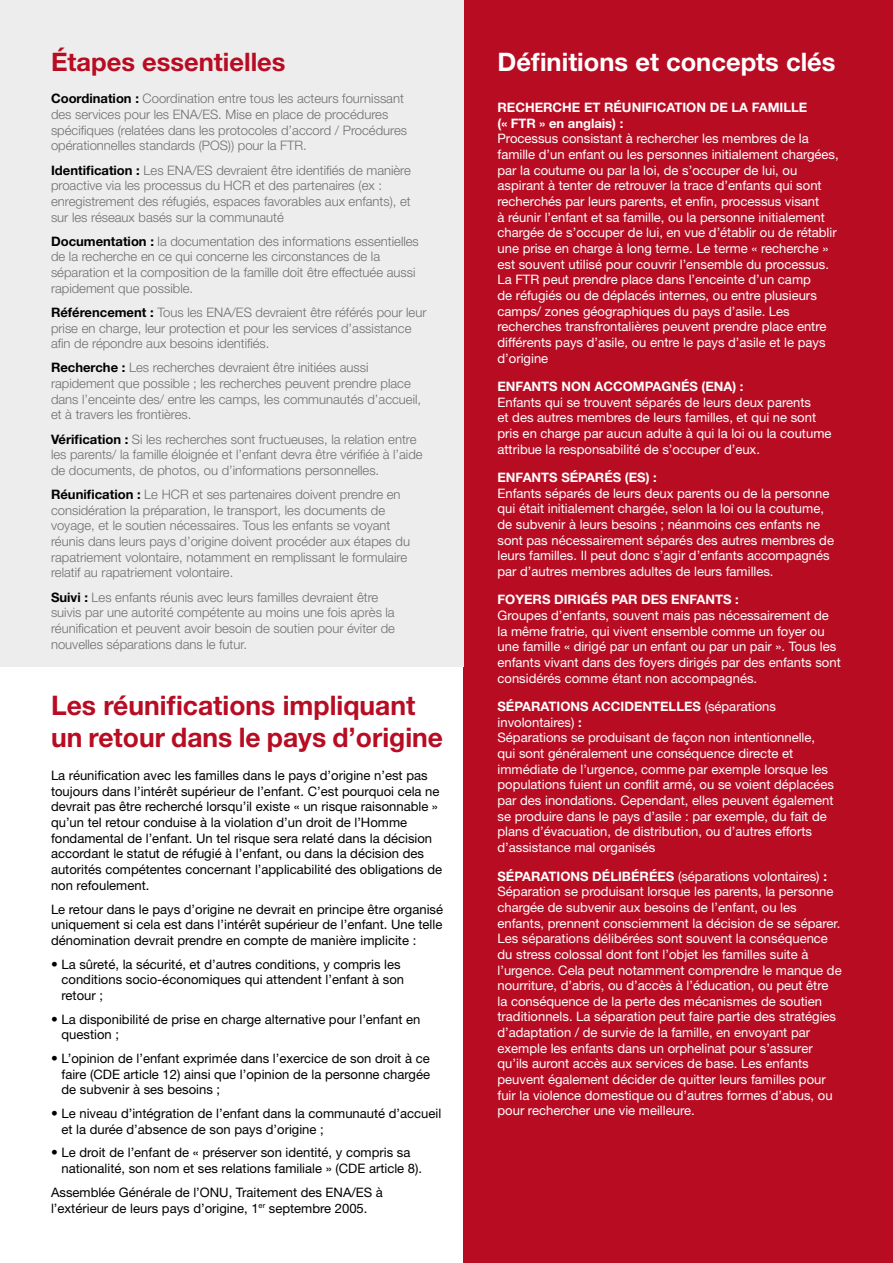
<style>
.page{position:relative;width:893px;height:1263px;background:#fff}
.page>*{position:absolute;margin:0;border:0;box-sizing:border-box;transform-origin:0 0}
.t1{font:700 27px/32.4px "Helvetica Neue CE";color:#b80c23}
.t2{font:700 25.5px "Helvetica Neue CE";color:#fff}
.t3{font:700 25.5px "Helvetica Neue CE";color:#b80c23}
.t4{font:13.05px/15.6px "Helvetica Neue CE";color:#fff}
.t5{font:300 13.05px/15.6px "Helvetica Neue CE";color:#706f6f}
.t6{font:13.05px/15.6px "Helvetica Neue CE";color:#000}
.t7{font:700 13.05px/15.6px "Helvetica Neue CE";color:#fff}
.s1{font-weight:700;color:#000}
.s2{font-size:13.5px}
.s3{font-weight:700}
</style>
<div class="page">
<div style="left:463px;top:0;width:430px;height:1263px;background:#b80c23"></div>
<div style="left:0;top:0;width:463px;height:667px;background:#ededed"></div>
<h2 class="t3" style="left:51px;top:46px;width:236px">Étapes essentielles</h2>
<p class="t5" style="left:51px;top:91px;width:358px"><span class="s1">Coordination :</span> Coordination entre tous les acteurs fournissant des services pour les ENA/ES. Mise en place de procédures spécifiques (relatées dans les protocoles d’accord / Procédures opérationnelles standards (POS)) pour la FTR.</p>
<p class="t5" style="left:51px;top:162px;width:361px"><span class="s1">Identification :</span> Les ENA/ES devraient être identifiés de manière proactive via les processus du HCR et des partenaires (ex : enregistrement des réfugiés, espaces favorables aux enfants), et sur les réseaux basés sur la communauté</p>
<p class="t5" style="left:51px;top:234px;width:369px"><span class="s1">Documentation :</span> la documentation des informations essentielles de la recherche en ce qui concerne les circonstances de la séparation et la composition de la famille doit être effectuée aussi rapidement que possible.</p>
<p class="t5" style="left:51px;top:305px;width:377px"><span class="s1">Référencement :</span> Tous les ENA/ES devraient être référés pour leur prise en charge, leur protection et pour les services d’assistance afin de répondre aux besoins identifiés.</p>
<p class="t5" style="left:51px;top:360px;width:372px"><span class="s1">Recherche :</span> Les recherches devraient être initiées aussi rapidement que possible ; les recherches peuvent prendre place dans l’enceinte des/ entre les camps, les communautés d’accueil, et à travers les frontières.</p>
<p class="t5" style="left:51px;top:431px;width:373px"><span class="s1">Vérification :</span> Si les recherches sont fructueuses, la relation entre les parents/ la famille éloignée et l’enfant devra être vérifiée à l’aide de documents, de photos, ou d’informations personnelles.</p>
<p class="t5" style="left:51px;top:487px;width:360px"><span class="s1">Réunification :</span> Le HCR et ses partenaires doivent prendre en considération la préparation, le transport, les documents de voyage, et le soutien nécessaires. Tous les enfants se voyant réunis dans leurs pays d’origine doivent procéder aux étapes du rapatriement volontaire, notamment en remplissant le formulaire relatif au rapatriement volontaire.</p>
<p class="t5" style="left:51px;top:589px;width:345px"><span class="s1">Suivi :</span> Les enfants réunis avec leurs familles devraient être suivis par une autorité compétente au moins une fois après la réunification et peuvent avoir besoin de soutien pour éviter de nouvelles séparations dans le futur.</p>
<h1 class="t1" style="left:51px;top:689px;width:394px">Les réunifications impliquant un retour dans le pays d’origine</h1>
<p class="t6" style="left:51px;top:767px;width:393px">La réunification avec les familles dans le pays d’origine n’est pas toujours dans l’intérêt supérieur de l’enfant. C’est pourquoi cela ne devrait pas être recherché lorsqu’il existe « un risque raisonnable » qu’un tel retour conduise à la violation d’un droit de l’Homme fondamental de l’enfant. Un tel risque sera relaté dans la décision accordant le statut de réfugié à l’enfant, ou dans la décision des autorités compétentes concernant l’applicabilité des obligations de non refoulement.</p>
<p class="t6" style="left:51px;top:901px;width:394px;text-align:justify">Le retour dans le pays d’origine ne devrait en principe être organisé uniquement si cela est dans l’intérêt supérieur de l’enfant. Une telle dénomination devrait prendre en compte de manière implicite :</p>
<p class="t6" style="left:62px;top:956px;width:344px;text-indent:-11px"><span class="s2">•</span> La sûreté, la sécurité, et d’autres conditions, y compris les conditions socio-économiques qui attendent l’enfant à son retour ;</p>
<p class="t6" style="left:62px;top:1011px;width:360px;text-indent:-11px"><span class="s2">•</span> La disponibilité de prise en charge alternative pour l’enfant en question ;</p>
<p class="t6" style="left:62px;top:1050px;width:370px;text-align:justify;text-indent:-11px"><span class="s2">•</span> L’opinion de l’enfant exprimée dans l’exercice de son droit à ce faire (CDE article 12) ainsi que l’opinion de la personne chargée de subvenir à ses besoins ;</p>
<p class="t6" style="left:62px;top:1105px;width:381px;text-indent:-11px"><span class="s2">•</span> Le niveau d’intégration de l’enfant dans la communauté d’accueil et la durée d’absence de son pays d’origine ;</p>
<p class="t6" style="left:62px;top:1145px;width:362px;text-indent:-11px"><span class="s2">•</span> Le droit de l’enfant de « préserver son identité, y compris sa nationalité, son nom et ses relations familiale » (CDE article 8).</p>
<p class="t6" style="left:51px;top:1185px;width:333px">Assemblée Générale de l’ONU, Traitement des ENA/ES à l’extérieur de leurs pays d’origine, 1<sup>er</sup> septembre 2005.</p>
<h2 class="t2" style="left:497px;top:46px;width:340px">Définitions et concepts clés</h2>
<p class="t7" style="left:497px;top:100px;width:311px">RECHERCHE ET RÉUNIFICATION DE LA FAMILLE (« FTR » en anglais) :</p>
<p class="t4" style="left:497px;top:131px;width:343px">Processus consistant à rechercher les membres de la famille d’un enfant ou les personnes initialement chargées, par la coutume ou par la loi, de s’occuper de lui, ou aspirant à tenter de retrouver la trace d’enfants qui sont recherchés par leurs parents, et enfin, processus visant<br>à réunir l’enfant et sa famille, ou la personne initialement chargée de s’occuper de lui, en vue d’établir ou de rétablir une prise en charge à long terme. Le terme « recherche » est souvent utilisé pour couvrir l’ensemble du processus.<br>La FTR peut prendre place dans l’enceinte d’un camp<br>de réfugiés ou de déplacés internes, ou entre plusieurs camps/ zones géographiques du pays d’asile. Les recherches transfrontalières peuvent prendre place entre différents pays d’asile, ou entre le pays d’asile et le pays d’origine</p>
<p class="t7" style="left:497px;top:379px;width:248px">ENFANTS NON ACCOMPAGNÉS (ENA) :</p>
<p class="t4" style="left:497px;top:394px;width:335px">Enfants qui se trouvent séparés de leurs deux parents<br>et des autres membres de leurs familles, et qui ne sont pris en charge par aucun adulte à qui la loi ou la coutume attribue la responsabilité de s’occuper d’eux.</p>
<p class="t7" style="left:497px;top:470px;width:161px">ENFANTS SÉPARÉS (ES) :</p>
<p class="t4" style="left:497px;top:485px;width:338px">Enfants séparés de leurs deux parents ou de la personne qui était initialement chargée, selon la loi ou la coutume, de subvenir à leurs besoins ; néanmoins ces enfants ne sont pas nécessairement séparés des autres membres de leurs familles. Il peut donc s’agir d’enfants accompagnés par d’autres membres adultes de leurs familles.</p>
<p class="t7" style="left:497px;top:592px;width:243px">FOYERS DIRIGÉS PAR DES ENFANTS :</p>
<p class="t4" style="left:497px;top:608px;width:345px">Groupes d’enfants, souvent mais pas nécessairement de la même fratrie, qui vivent ensemble comme un foyer ou une famille « dirigé par un enfant ou par un pair ». Tous les enfants vivant dans des foyers dirigés par des enfants sont considérés comme étant non accompagnés.</p>
<p class="t4" style="left:497px;top:699px;width:338px"><span class="s3">SÉPARATIONS ACCIDENTELLES</span> (séparations involontaires) <span class="s3">:<br></span>Séparations se produisant de façon non intentionnelle, qui sont généralement une conséquence directe et immédiate de l’urgence, comme par exemple lorsque les populations fuient un conflit armé, ou se voient déplacées par des inondations. Cependant, elles peuvent également se produire dans le pays d’asile : par exemple, du fait de plans d’évacuation, de distribution, ou d’autres efforts d’assistance mal organisés</p>
<p class="t4" style="left:497px;top:868px;width:346px"><span class="s3">SÉPARATIONS DÉLIBÉRÉES</span> (séparations volontaires) <span class="s3">:<br></span>Séparation se produisant lorsque les parents, la personne chargée de subvenir aux besoins de l’enfant, ou les enfants, prennent consciemment la décision de se séparer.<br>Les séparations délibérées sont souvent la conséquence du stress colossal dont font l’objet les familles suite à l’urgence. Cela peut notamment comprendre le manque de nourriture, d’abris, ou d’accès à l’éducation, ou peut être<br>la conséquence de la perte des mécanismes de soutien traditionnels. La séparation peut faire partie des stratégies d’adaptation / de survie de la famille, en envoyant par exemple les enfants dans un orphelinat pour s’assurer qu’ils auront accès aux services de base. Les enfants peuvent également décider de quitter leurs familles pour fuir la violence domestique ou d’autres formes d’abus, ou pour rechercher une vie meilleure.</p>
</div>
